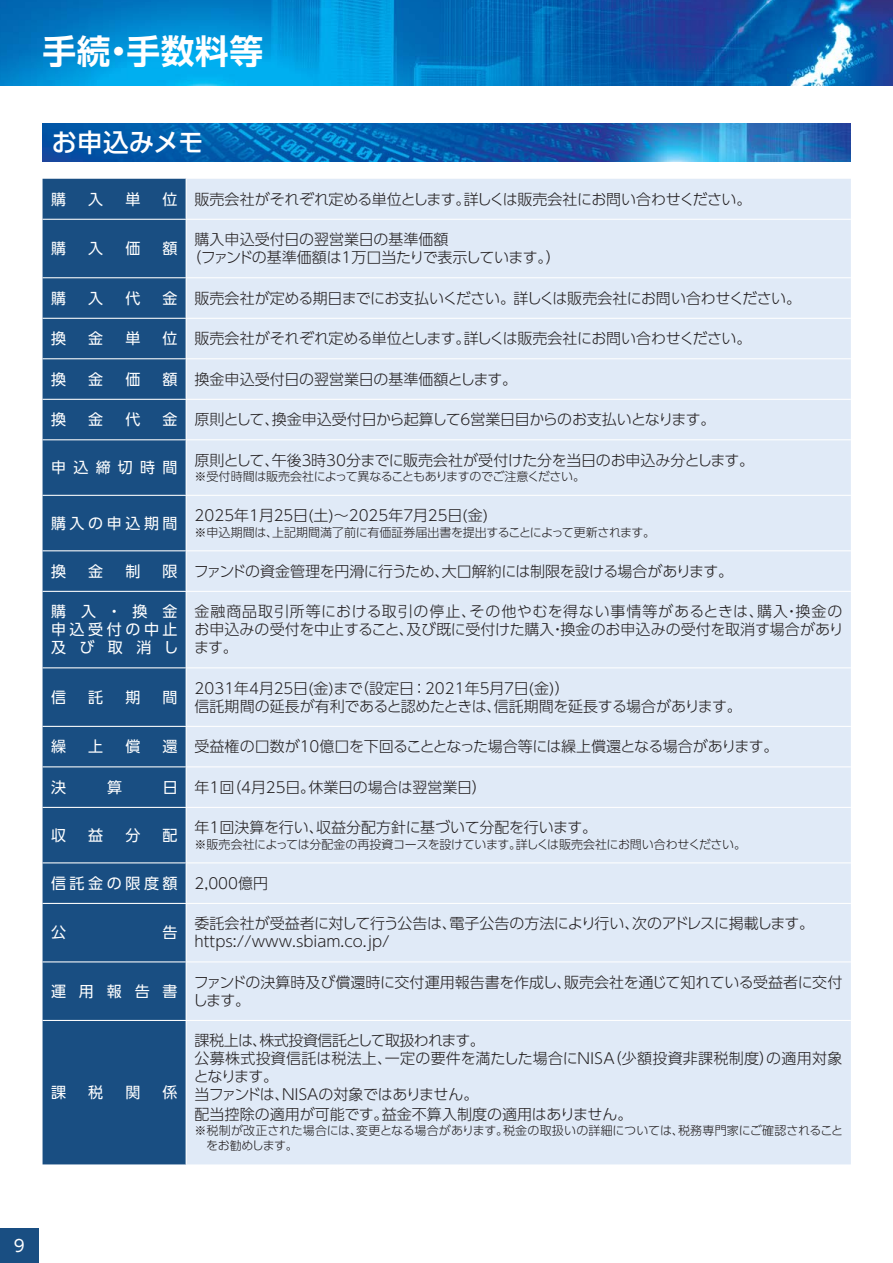
<style>
.page{position:relative;width:893px;height:1263px;background:#fff}
.page>*{position:absolute;margin:0;border:0;box-sizing:border-box;transform-origin:0 0}
.t1{font:33.75px "UD Shin Go Pro De Bold 90 pv RKSJ H";letter-spacing:.015em;color:#fff}
.t2{font:25.5px "UD Shin Go Pro Medium 90 pv RKSJ H";letter-spacing:.01em;color:#fff}
.t3{font:16.5px "UD Shin Go Pro Regular 90 pv RKSJ H";color:#fff}
.t4{font:15px/18px "UD Shin Go Pro Light 90 pv RKSJ H";letter-spacing:-.01em;color:#231f20}
.t5{font:15px/18px "UD Shin Go Pro Regular 90 pv RKSJ H";letter-spacing:.24em;color:#fff;text-align:justify}
.t6{font:15px "UD Shin Go Pro Light 90 pv RKSJ H";letter-spacing:-.03em;color:#231f20}
.t7{font:12px/15px "UD Shin Go Pro Light 90 pv RKSJ H";letter-spacing:-.02em;color:#231f20}
.s1{font-family:"UD Shin Go Pro Regular 90 pv RKSJ H";color:#fff}
.s2{font-family:"UD Shin Go Pro Light 90 pv RKSJ H";color:#231f20}
</style>
<div class="page">
<img style="left:43px;top:123px;width:807px;height:39px">
<div style="left:43px;top:179px;width:142px;height:985px;background:#194e82"></div>
<div style="left:187px;top:179px;width:663px;height:985px;background:#e0eaf7"></div>
<hr style="left:43px;top:219px;width:807px;height:1px;background:#fff">
<hr style="left:43px;top:277px;width:807px;height:1px;background:#fff">
<hr style="left:43px;top:318px;width:807px;height:1px;background:#fff">
<hr style="left:43px;top:358px;width:807px;height:1px;background:#fff">
<hr style="left:43px;top:399px;width:807px;height:1px;background:#fff">
<hr style="left:43px;top:439px;width:807px;height:1px;background:#fff">
<hr style="left:43px;top:495px;width:807px;height:1px;background:#fff">
<hr style="left:43px;top:550px;width:807px;height:1px;background:#fff">
<hr style="left:43px;top:591px;width:807px;height:1px;background:#fff">
<hr style="left:43px;top:667px;width:807px;height:1px;background:#fff">
<hr style="left:43px;top:726px;width:807px;height:1px;background:#fff">
<hr style="left:43px;top:766px;width:807px;height:1px;background:#fff">
<hr style="left:43px;top:807px;width:807px;height:1px;background:#fff">
<hr style="left:43px;top:862px;width:807px;height:1px;background:#fff">
<hr style="left:43px;top:903px;width:807px;height:1px;background:#fff">
<hr style="left:43px;top:961px;width:807px;height:1px;background:#fff">
<hr style="left:43px;top:1020px;width:807px;height:1px;background:#fff">
<div style="left:0;top:1228px;width:38px;height:35px;background:#194e82"></div>
<img style="left:0;top:0;width:892px;height:85px">
<h1 class="t1" style="left:43px;top:39px;width:222px">手続・手数料等</h1>
<h2 class="t2" style="left:51px;top:133px;width:154px">お申込みメモ</h2>
<p class="t5" style="left:51px;top:192px;width:16px">購</p>
<p class="t5" style="left:88px;top:192px;width:16px">入</p>
<p class="t5" style="left:125px;top:192px;width:16px">単</p>
<p class="t4" style="left:163px;top:192px;width:590px"><span class="s1">位</span> 販売会社がそれぞれ定める単位とします。詳しくは販売会社にお問い合わせください。</p>
<p class="t5" style="left:51px;top:242px;width:16px">購</p>
<p class="t5" style="left:88px;top:242px;width:16px">入</p>
<p class="t5" style="left:125px;top:242px;width:16px">価</p>
<p class="t5" style="left:163px;top:242px;width:16px">額</p>
<p class="t4" style="left:186px;top:233px;width:376px;text-indent:8px">購入申込受付日の翌営業日の基準価額<br>（ファンドの基準価額は1万口当たりで表示しています。）</p>
<p class="t5" style="left:51px;top:291px;width:16px">購</p>
<p class="t5" style="left:88px;top:291px;width:16px">入</p>
<p class="t5" style="left:125px;top:291px;width:16px">代</p>
<p class="t4" style="left:163px;top:291px;width:640px"><span class="s1">金</span> 販売会社が定める期日までにお支払いください。詳しくは販売会社にお問い合わせください。</p>
<p class="t5" style="left:51px;top:332px;width:16px">換</p>
<p class="t5" style="left:88px;top:332px;width:16px">金</p>
<p class="t5" style="left:125px;top:332px;width:16px">単</p>
<p class="t4" style="left:163px;top:332px;width:590px"><span class="s1">位</span> 販売会社がそれぞれ定める単位とします。詳しくは販売会社にお問い合わせください。</p>
<p class="t5" style="left:51px;top:372px;width:16px">換</p>
<p class="t5" style="left:88px;top:372px;width:16px">金</p>
<p class="t5" style="left:125px;top:372px;width:16px">価</p>
<p class="t4" style="left:163px;top:372px;width:356px"><span class="s1">額</span> 換金申込受付日の翌営業日の基準価額とします。</p>
<p class="t5" style="left:51px;top:413px;width:16px">換</p>
<p class="t5" style="left:88px;top:413px;width:16px">金</p>
<p class="t5" style="left:125px;top:413px;width:16px">代</p>
<p class="t4" style="left:163px;top:413px;width:554px"><span class="s1">金</span> 原則として、換金申込受付日から起算して6営業日目からのお支払いとなります。</p>
<p class="t5" style="left:51px;top:461px;width:128px">申込締切時間</p>
<p class="t4" style="left:195px;top:453px;width:561px">原則として、午後３時30分までに販売会社が受付けた分を当日のお申込み分とします。</p>
<p class="t7" style="left:195px;top:471px;width:392px">※受付時間は販売会社によって異なることもありますのでご注意ください。</p>
<p class="t5" style="left:51px;top:516px;width:128px">購入の申込期間</p>
<p class="t4" style="left:195px;top:509px;width:295px">2025年1月25日(土)～2025年7月25日(金)</p>
<p class="t7" style="left:195px;top:526px;width:462px">※申込期間は、上記期間満了前に有価証券届出書を提出することによって更新されます。</p>
<p class="t5" style="left:51px;top:564px;width:16px">換</p>
<p class="t5" style="left:88px;top:564px;width:16px">金</p>
<p class="t5" style="left:125px;top:564px;width:16px">制</p>
<p class="t6" style="left:163px;top:566px;width:572px"><span class="s1">限</span> ファンドの資金管理を円滑に行うため、大口解約には制限を設ける場合があります。</p>
<p class="t5" style="left:51px;top:605px;width:129px">購 入・換 金申込受付の中止及び取消し</p>
<p class="t4" style="left:194px;top:605px;width:651px;text-align:justify">金融商品取引所等における取引の停止、その他やむを得ない事情等があるときは、購入・換金のお申込みの受付を中止すること、及び既に受付けた購入・換金のお申込みの受付を取消す場合があります。</p>
<p class="t5" style="left:51px;top:690px;width:16px">信</p>
<p class="t5" style="left:88px;top:690px;width:16px">託</p>
<p class="t5" style="left:125px;top:690px;width:16px">期</p>
<p class="t5" style="left:163px;top:690px;width:16px">間</p>
<p class="t4" style="left:195px;top:681px;width:548px">2031年4月25日(金)まで（設定日：2021年5月7日(金)）<br>信託期間の延長が有利であると認めたときは、信託期間を延長する場合があります。</p>
<p class="t5" style="left:51px;top:740px;width:16px">繰</p>
<p class="t5" style="left:88px;top:740px;width:16px">上</p>
<p class="t5" style="left:125px;top:740px;width:16px">償</p>
<p class="t4" style="left:163px;top:740px;width:617px"><span class="s1">還</span> 受益権の口数が10億口を下回ることとなった場合等には繰上償還となる場合があります。</p>
<p class="t5" style="left:51px;top:780px;width:16px">決</p>
<p class="t5" style="left:107px;top:780px;width:16px">算</p>
<p class="t4" style="left:163px;top:780px;width:325px"><span class="s1">日</span> 年1回（4月25日。休業日の場合は翌営業日）</p>
<p class="t5" style="left:51px;top:828px;width:16px">収</p>
<p class="t5" style="left:88px;top:828px;width:16px">益</p>
<p class="t5" style="left:125px;top:828px;width:16px">分</p>
<p class="t5" style="left:163px;top:828px;width:16px">配</p>
<p class="t4" style="left:195px;top:821px;width:404px">年1回決算を行い、収益分配方針に基づいて分配を行います。</p>
<p class="t7" style="left:195px;top:838px;width:553px">※販売会社によっては分配金の再投資コースを設けています。詳しくは販売会社にお問い合わせください。</p>
<p class="t5" style="left:51px;top:876px;width:218px">信託金の限度額 <span class="s2">2,000億円</span></p>
<p class="t5" style="left:51px;top:926px;width:16px">公</p>
<p class="t5" style="left:163px;top:926px;width:16px">告</p>
<p class="t4" style="left:195px;top:917px;width:621px">委託会社が受益者に対して行う公告は、電子公告の方法により行い、次のアドレスに掲載します。https://www.sbiam.co.jp/</p>
<p class="t5" style="left:51px;top:984px;width:128px">運用報告書</p>
<p class="t4" style="left:193px;top:975px;width:651px">ファンドの決算時及び償還時に交付運用報告書を作成し、販売会社を通じて知れている受益者に交付します。</p>
<p class="t5" style="left:51px;top:1086px;width:16px">課</p>
<p class="t5" style="left:88px;top:1086px;width:16px">税</p>
<p class="t5" style="left:125px;top:1086px;width:16px">関</p>
<p class="t5" style="left:163px;top:1086px;width:16px">係</p>
<p class="t4" style="left:194px;top:1034px;width:650px">課税上は、株式投資信託として取扱われます。<br>公募株式投資信託は税法上、一定の要件を満たした場合にNISA（少額投資非課税制度）の適用対象となります。<br>当ファンドは、NISAの対象ではありません。</p>
<p class="t4" style="left:195px;top:1107px;width:439px">配当控除の適用が可能です。益金不算入制度の適用はありません。</p>
<p class="t7" style="left:206px;top:1125px;width:638px;text-indent:-12px">※ 税制が改正された場合には、変更となる場合があります。税金の取扱いの詳細については、税務専門家にご確認されることをお勧めします。</p>
<p class="t3" style="left:14px;top:1239px;width:12px">9</p>
</div>
